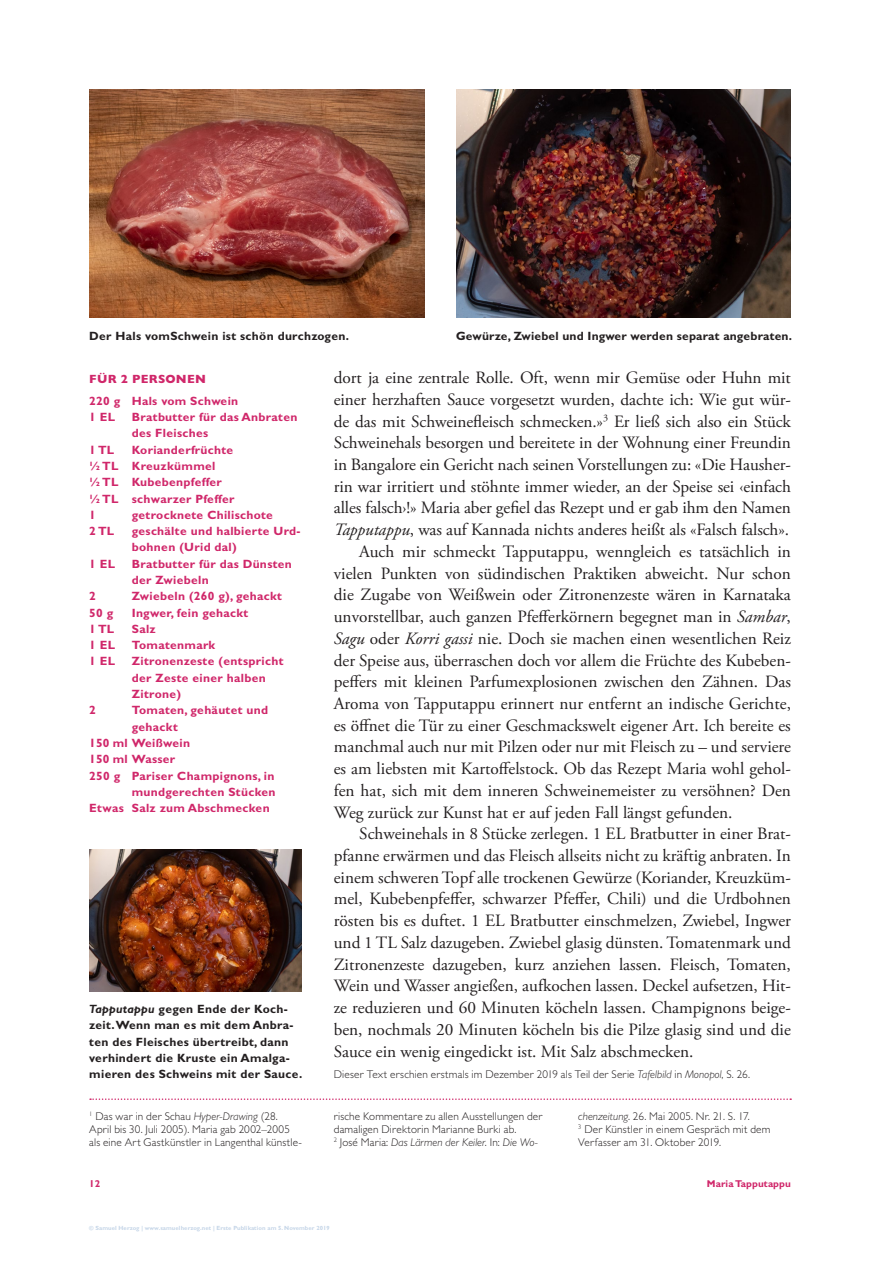
<style>
.page{position:relative;width:893px;height:1263px;background:#fff}
.page>*{position:absolute;margin:0;border:0;box-sizing:border-box;transform-origin:0 0}
.Lauftext_mit_Einzug{font:17.25px/21.8px "Adobe Garamond Pro";color:#231f20;text-align:justify}
.Zutaten_-_8_Bold{font:700 12px/16.4px "Gill Sans MT Pro";letter-spacing:.025em;color:#d0276a}
.Bildlegende_-_8_Bold{font:700 12px/16.4px "Gill Sans MT Pro";letter-spacing:.025em;color:#231f20}
.Zutaten_Titel_-_8_He{font:800 12px "Gill Sans MT Pro";letter-spacing:.025em;color:#d0276a}
.Anmerkungen_-_7_5_Li{font:300 11.25px/13px "Gill Sans MT Pro";letter-spacing:.015em;color:#231f20}
.Anmerkung_auf_Grundl{font:300 11.25px "Gill Sans MT Pro";letter-spacing:.015em;color:#231f20}
.Anmerkungen_-_7_5_Li-2{font:italic 300 11.25px "Gill Sans MT Pro";letter-spacing:.005em;color:#231f20}
.t1{font:700 9.9px "Gill Sans MT Pro";letter-spacing:.01em;color:#d0276a}
.Copyright_-_4_Heavy{font:700 6px "Gill Sans MT Pro";letter-spacing:.01em;color:#c6d6e8}
.s1{font-style:italic}
.s2{font-style:normal}
</style>
<div class="page">
<svg style="left:90px;top:1098px;width:701px;height:2px"></svg>
<img style="left:89px;top:89px;width:335px;height:229px">
<img style="left:456px;top:89px;width:335px;height:229px">
<img style="left:89px;top:849px;width:213px;height:142px">
<p class="Bildlegende_-_8_Bold" style="left:89px;top:327px;width:261px">Der Hals vomSchwein ist schön durchzogen.</p>
<p class="Bildlegende_-_8_Bold" style="left:456px;top:327px;width:338px">Gewürze, Zwiebel und Ingwer werden separat angebraten.</p>
<p class="Zutaten_Titel_-_8_He" style="left:89px;top:372px;width:118px">FÜR 2 PERSONEN</p>
<p class="Zutaten_-_8_Bold" style="left:89px;top:392px;width:151px">220 g Hals vom Schwein</p>
<p class="Zutaten_-_8_Bold" style="left:89px;top:409px;width:27px">1 EL</p>
<p class="Zutaten_-_8_Bold" style="left:132px;top:409px;width:167px">Bratbutter für das Anbraten des Fleisches</p>
<p class="Zutaten_-_8_Bold" style="left:89px;top:441px;width:27px">1 TL</p>
<p class="Zutaten_-_8_Bold" style="left:132px;top:441px;width:103px">Korianderfrüchte</p>
<p class="Zutaten_-_8_Bold" style="left:89px;top:457px;width:128px">1/2 TL Kreuzkümmel</p>
<p class="Zutaten_-_8_Bold" style="left:89px;top:474px;width:134px">1/2 TL Kubebenpfeffer</p>
<p class="Zutaten_-_8_Bold" style="left:89px;top:490px;width:147px">1/2 TL schwarzer Pfeffer</p>
<p class="Zutaten_-_8_Bold" style="left:89px;top:506px;width:8px">1</p>
<p class="Zutaten_-_8_Bold" style="left:132px;top:506px;width:143px">getrocknete Chilischote</p>
<p class="Zutaten_-_8_Bold" style="left:89px;top:523px;width:27px">2 TL</p>
<p class="Zutaten_-_8_Bold" style="left:132px;top:523px;width:170px">geschälte und halbierte Urd&shy;bohnen (Urid dal)</p>
<p class="Zutaten_-_8_Bold" style="left:89px;top:555px;width:27px">1 EL</p>
<p class="Zutaten_-_8_Bold" style="left:132px;top:555px;width:162px">Bratbutter für das Dünsten der Zwiebeln</p>
<p class="Zutaten_-_8_Bold" style="left:89px;top:588px;width:8px">2</p>
<p class="Zutaten_-_8_Bold" style="left:132px;top:588px;width:152px">Zwiebeln (260 g), gehackt</p>
<p class="Zutaten_-_8_Bold" style="left:89px;top:604px;width:25px">50 g</p>
<p class="Zutaten_-_8_Bold" style="left:132px;top:604px;width:118px">Ingwer, fein gehackt</p>
<p class="Zutaten_-_8_Bold" style="left:89px;top:620px;width:27px">1 TL</p>
<p class="Zutaten_-_8_Bold" style="left:132px;top:620px;width:25px">Salz</p>
<p class="Zutaten_-_8_Bold" style="left:89px;top:637px;width:27px">1 EL</p>
<p class="Zutaten_-_8_Bold" style="left:132px;top:637px;width:85px">Tomatenmark</p>
<p class="Zutaten_-_8_Bold" style="left:89px;top:653px;width:27px">1 EL</p>
<p class="Zutaten_-_8_Bold" style="left:132px;top:653px;width:153px">Zitronenzeste (entspricht der Zeste einer halben<br>Zitrone)</p>
<p class="Zutaten_-_8_Bold" style="left:89px;top:702px;width:8px">2</p>
<p class="Zutaten_-_8_Bold" style="left:132px;top:702px;width:138px">Tomaten, gehäutet und gehackt</p>
<p class="Zutaten_-_8_Bold" style="left:89px;top:734px;width:102px">150 ml Weißwein</p>
<p class="Zutaten_-_8_Bold" style="left:89px;top:751px;width:88px">150 ml Wasser</p>
<p class="Zutaten_-_8_Bold" style="left:89px;top:767px;width:188px;text-align:right">250 g Pariser Champignons, in mundgerechten Stücken</p>
<p class="Zutaten_-_8_Bold" style="left:89px;top:800px;width:182px">Etwas Salz zum Abschmecken</p>
<p class="Bildlegende_-_8_Bold" style="left:89px;top:1000px;width:215px"><span class="s1">Tapputappu</span> gegen Ende der Koch&shy;zeit. Wenn man es mit dem Anbra&shy;ten des Fleisches übertreibt, dann verhindert die Kruste ein Amalga&shy;mieren des Schweins mit der Sauce.</p>
<p class="Lauftext_mit_Einzug" style="left:334px;top:367px;width:459px">dort ja eine zentrale Rolle. Oft, wenn mir Gemüse oder Huhn mit einer herzhaften Sauce vorgesetzt wurden, dachte ich: Wie gut wür&shy;de das mit Schweinefleisch schmecken.»<sup>3</sup> Er ließ sich also ein Stück Schweinehals besorgen und bereitete in der Wohnung einer Freundin in Bangalore ein Gericht nach seinen Vorstellungen zu: «Die Hausher&shy;rin war irritiert und stöhnte immer wieder, an der Speise sei ‹einfach alles falsch›!» Maria aber gefiel das Rezept und er gab ihm den Namen <span class="s1">Tapputappu</span>, was auf Kannada nichts anderes heißt als «Falsch falsch».</p>
<p class="Lauftext_mit_Einzug" style="left:334px;top:541px;width:459px;text-indent:26px">Auch mir schmeckt Tapputappu, wenngleich es tatsächlich in vielen Punkten von südindischen Praktiken abweicht. Nur schon die Zugabe von Weißwein oder Zitronenzeste wären in Karnataka unvorstellbar, auch ganzen Pfefferkörnern begegnet man in <span class="s1">Sambar</span>, <span class="s1">Sagu</span> oder <span class="s1">Korri gassi</span> nie. Doch sie machen einen wesentlichen Reiz der Speise aus, überraschen doch vor allem die Früchte des Kubeben&shy;peffers mit kleinen Parfumexplosionen zwischen den Zähnen. Das Aroma von Tapputappu erinnert nur entfernt an indische Gerichte, es öffnet die Tür zu einer Geschmackswelt eigener Art. Ich bereite es manchmal auch nur mit Pilzen oder nur mit Fleisch zu – und serviere es am liebsten mit Kartoffelstock. Ob das Rezept Maria wohl gehol&shy;fen hat, sich mit dem inneren Schweinemeister zu versöhnen? Den Weg zurück zur Kunst hat er auf jeden Fall längst gefunden.</p>
<p class="Lauftext_mit_Einzug" style="left:334px;top:823px;width:459px;text-indent:26px">Schweinehals in 8 Stücke zerlegen. 1 EL Bratbutter in einer Brat&shy;pfanne erwärmen und das Fleisch allseits nicht zu kräftig anbraten. In einem schweren Topf alle trockenen Gewürze (Koriander, Kreuzküm&shy;mel, Kubebenpfeffer, schwarzer Pfeffer, Chili) und die Urdbohnen rösten bis es duftet. 1 EL Bratbutter einschmelzen, Zwiebel, Ingwer und 1 TL Salz dazugeben. Zwiebel glasig dünsten. Tomatenmark und Zitronenzeste dazugeben, kurz anziehen lassen. Fleisch, Tomaten, Wein und Wasser angießen, aufkochen lassen. Deckel aufsetzen, Hit&shy;ze reduzieren und 60 Minuten köcheln lassen. Champignons beige&shy;ben, nochmals 20 Minuten köcheln bis die Pilze glasig sind und die Sauce ein wenig eingedickt ist. Mit Salz abschmecken.</p>
<p class="Anmerkung_auf_Grundl" style="left:334px;top:1068px;width:418px">Dieser Text erschien erstmals im Dezember 2019 als Teil der Serie <span class="s1">Tafelbild</span> in <span class="s1">Monopol</span>, S. 26.</p>
<p class="Anmerkungen_-_7_5_Li" style="left:89px;top:1109px;width:214px"><sup>1</sup> Das war in der Schau <span class="s1">Hyper-Drawing</span> (28.<br>April bis 30. Juli 2005). Maria gab 2002–2005 als eine Art Gastkünstler in Langenthal künstle-</p>
<p class="Anmerkungen_-_7_5_Li" style="left:334px;top:1109px;width:210px">rische Kommentare zu allen Ausstellungen der damaligen Direktorin Marianne Burki ab.</p>
<p class="Anmerkungen_-_7_5_Li-2" style="left:334px;top:1135px;width:205px"><sup>2</sup> <span class="s2">José Maria:</span> Das Lärmen der Keiler<span class="s2">. In:</span> Die Wo-</p>
<p class="Anmerkungen_-_7_5_Li" style="left:578px;top:1109px;width:173px"><span class="s1">chenzeitung</span>. 26. Mai 2005. Nr. 21. S. 17.</p>
<p class="Anmerkungen_-_7_5_Li" style="left:578px;top:1122px;width:194px"><sup>3</sup> Der Künstler in einem Gespräch mit dem<br>Verfasser am 31. Oktober 2019.</p>
<p class="t1" style="left:89px;top:1177px;width:13px">12</p>
<p class="t1" style="left:707px;top:1177px;width:86px">Maria Tapputappu</p>
<p class="Copyright_-_4_Heavy" style="left:89px;top:1224px;width:242px">© Samuel Herzog | www.samuelherzog.net | Erste Publikation am 5. November 2019</p>
</div>
